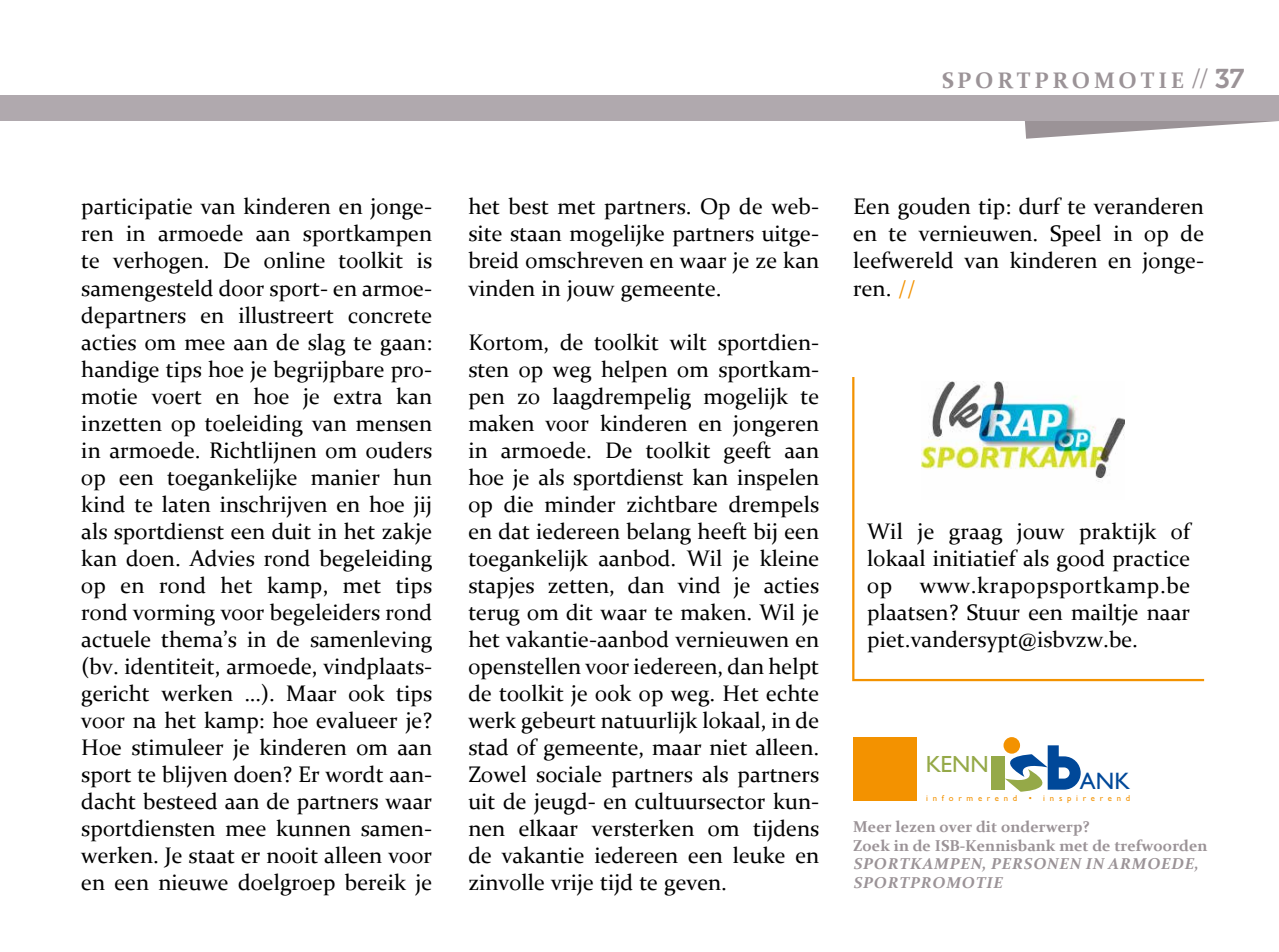
<style>
.page{position:relative;width:1279px;height:952px;background:#fff}
.page>*{position:absolute;margin:0;border:0;box-sizing:border-box;transform-origin:0 0}
.t1{font:300 condensed 27px "Helvetica Neue LT Std";color:#9b9397}
.t2{font:23.85px "Gill Sans";color:#004899}
.t3{font:23.4px "Gill Sans";color:#95a948}
.t4{font:22.5px/27px "Constantia";color:#000;text-align:justify}
.t5{font:700 22.5px "Constantia";letter-spacing:.16em;color:#9b9397}
.t6{font:700 15.75px/18.9px "Constantia";color:#9b9397}
.t7{font:italic 700 15.75px/18.9px "Constantia";letter-spacing:.06em;color:#9b9397}
.t8{font:8.78px "Gill Sans";letter-spacing:.55em;color:#f39200}
.s1{font-family:"Museo 700";font-weight:400;font-stretch:normal}
.s2{color:#f39200}
</style>
<div class="page">
<svg style="left:1025px;top:121px;width:253px;height:18px"></svg>
<div style="left:0;top:95px;width:1279px;height:26px;background:#b0a9ae"></div>
<svg style="left:991px;top:745px;width:89px;height:46px"></svg>
<div style="left:1003px;top:737px;width:17px;height:16px;background:#f39200;border-radius:50%"></div>
<div style="left:853px;top:737px;width:64px;height:64px;background:#f39200"></div>
<div style="left:852px;top:373px;width:353px;height:308px;border:2px solid #f39200"></div>
<div style="left:859px;top:354px;width:358px;height:134px;background:#fff"></div>
<img style="left:922px;top:381px;width:202px;height:101px">
<div style="left:844px;top:352px;width:28px;height:25px;background:#fff"></div>
<p class="t5" style="left:941px;top:65px;width:244px">sportpromotie</p>
<p class="t1" style="left:1192px;top:63px;width:53px">// <span class="s1">37</span></p>
<p class="t4" style="left:81px;top:192px;width:352px">participatie van kinderen en jonge&shy;ren in armoede aan sportkampen te verhogen. De online toolkit is samengesteld door sport- en armoe&shy;departners en illustreert concrete acties om mee aan de slag te gaan: handige tips hoe je begrijpbare pro&shy;motie voert en hoe je extra kan inzetten op toeleiding van mensen in armoede. Richtlijnen om ouders op een toegankelijke manier hun kind te laten inschrijven en hoe jij als sportdienst een duit in het zakje kan doen. Advies rond begeleiding op en rond het kamp, met tips rond vorming voor begeleiders rond actuele thema’s in de samenleving (bv. identiteit, armoede, vindplaats&shy;gericht werken …). Maar ook tips voor na het kamp: hoe evalueer je?<br>Hoe stimuleer je kinderen om aan sport te blijven doen? Er wordt aan&shy;dacht besteed aan de partners waar sportdiensten mee kunnen samen&shy;werken. Je staat er nooit alleen voor en een nieuwe doelgroep bereik je</p>
<p class="t4" style="left:468px;top:192px;width:352px">het best met partners. Op de web&shy;site staan mogelijke partners uitge&shy;breid omschreven en waar je ze kan vinden in jouw gemeente.</p>
<p class="t4" style="left:468px;top:327px;width:352px">Kortom, de toolkit wilt sportdien&shy;sten op weg helpen om sportkam&shy;pen zo laagdrempelig mogelijk te maken voor kinderen en jongeren in armoede. De toolkit geeft aan hoe je als sportdienst kan inspelen op die minder zichtbare drempels en dat iedereen belang heeft bij een toegankelijk aanbod. Wil je kleine stapjes zetten, dan vind je acties terug om dit waar te maken. Wil je het vakantie-aanbod vernieuwen en openstellen voor iedereen, dan helpt de toolkit je ook op weg. Het echte werk gebeurt natuurlijk lokaal, in de stad of gemeente, maar niet alleen.<br>Zowel sociale partners als partners uit de jeugd- en cultuursector kun&shy;nen elkaar versterken om tijdens de vakantie iedereen een leuke en zinvolle vrije tijd te geven.</p>
<p class="t4" style="left:853px;top:192px;width:352px">Een gouden tip: durf te veranderen en te vernieuwen. Speel in op de leefwereld van kinderen en jonge&shy;ren. <span class="s2">//</span></p>
<p class="t4" style="left:867px;top:516px;width:324px">Wil je graag jouw praktijk of lokaal initiatief als good practice op www.krapopsportkamp.be plaatsen? Stuur een mailtje naar piet.vandersypt@isbvzw.be.</p>
<p class="t3" style="left:925px;top:751px;width:65px">KENN</p>
<p class="t2" style="left:1080px;top:767px;width:52px">ANK</p>
<p class="t8" style="left:926px;top:792px;width:93px">informerend</p>
<p class="t8" style="left:1028px;top:792px;width:103px">• inspirerend</p>
<p class="t6" style="left:853px;top:815px;width:356px">Meer lezen over dit onderwerp?<br>Zoek in de ISB-Kennisbank met de trefwoorden</p>
<p class="t7" style="left:853px;top:853px;width:347px">SPORTKAMPEN, PERSONEN IN ARMOEDE,<br>SPORTPROMOTIE</p>
</div>
